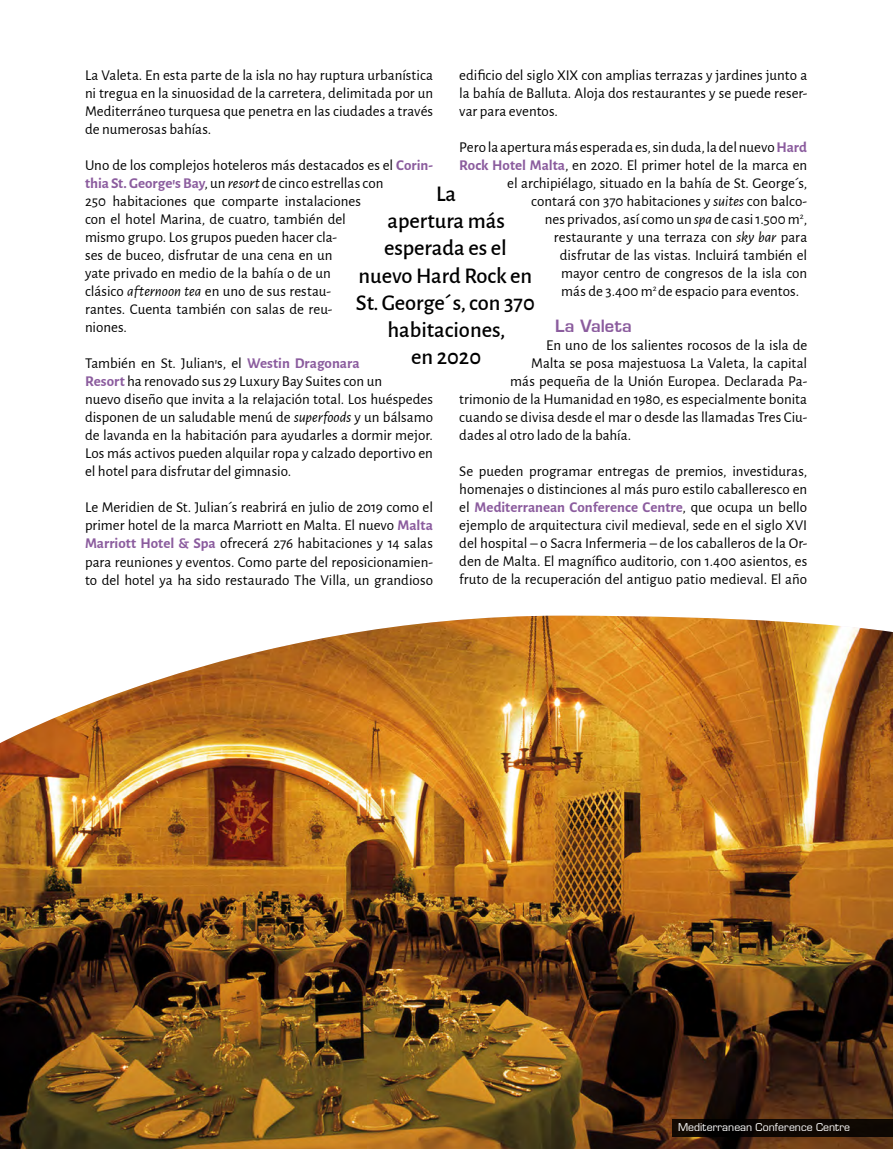
<style>
.page{position:relative;width:893px;height:1149px;background:#fff}
.page>*{position:absolute;margin:0;border:0;box-sizing:border-box;transform-origin:0 0}
.t1{font:500 22.5px/27px "Alegreya Sans";color:#000;text-align:center}
.t2{font:700 16.5px "Euromode";letter-spacing:.01em;color:#8b5c9e}
.t3{font:15px/18px "Alegreya Sans";color:#000;text-align:justify}
.t4{font:10.5px "Euromode Plain";letter-spacing:.005em;color:#fff}
.s1{font-style:inherit}
.s2{font-weight:700;color:#8b5c9e}
.s3{font-style:italic}
</style>
<div class="page">
<img style="left:0;top:615px;width:893px;height:533px">
<div style="left:673px;top:1118px;width:220px;height:17px;background:linear-gradient(to right,#090502,#0f0903)"></div>
<p class="t3" style="left:459px;top:65px;width:350px">edificio del siglo <span class="s1">XIX</span> con amplias terrazas y jardines junto a la bahía de Balluta. Aloja dos restaurantes y se puede reser&shy;var para eventos.</p>
<p class="t3" style="left:459px;top:137px;width:349px">Pero la apertura más esperada es, sin duda, la del nuevo <span class="s2">Hard</span></p>
<p class="t3" style="left:459px;top:155px;width:350px"><span class="s2">Rock Hotel Malta</span>, en 2020. El primer hotel de la marca en</p>
<p class="t3" style="left:507px;top:173px;width:301px">el archipiélago, situado en la bahía de St. George´s,</p>
<p class="t3" style="left:531px;top:191px;width:277px">contará con 370 habitaciones y <span class="s3">suites</span> con balco-</p>
<p class="t3" style="left:545px;top:209px;width:264px">nes privados, así como un <span class="s3">spa</span> de casi 1.500 m<sup>2</sup>,</p>
<p class="t3" style="left:554px;top:227px;width:255px">restaurante y una terraza con <span class="s3">sky bar</span> para</p>
<p class="t3" style="left:560px;top:245px;width:249px">disfrutar de las vistas. Incluirá también el</p>
<p class="t3" style="left:561px;top:263px;width:248px">mayor centro de congresos de la isla con</p>
<p class="t3" style="left:561px;top:281px;width:239px">más de 3.400 m<sup>2</sup> de espacio para eventos.</p>
<p class="t2" style="left:555px;top:316px;width:78px">La Valeta</p>
<p class="t3" style="left:546px;top:335px;width:263px">En uno de los salientes rocosos de la isla de</p>
<p class="t3" style="left:531px;top:353px;width:278px">Malta se posa majestuosa La Valeta, la capital</p>
<p class="t3" style="left:510px;top:371px;width:299px">más pequeña de la Unión Europea. Declarada Pa-</p>
<p class="t3" style="left:459px;top:389px;width:349px">trimonio de la Humanidad en 1980, es especialmente bonita</p>
<p class="t3" style="left:459px;top:407px;width:350px">cuando se divisa desde el mar o desde las llamadas Tres Ciu-</p>
<p class="t3" style="left:459px;top:425px;width:173px">dades al otro lado de la bahía.</p>
<p class="t3" style="left:459px;top:461px;width:350px">Se pueden programar entregas de premios, investiduras, homenajes o distinciones al más puro estilo caballeresco en el <span class="s2">Mediterranean Conference Centre</span>, que ocupa un bello ejemplo de arquitectura civil medieval, sede en el siglo <span class="s1">XVI </span>del hospital – o Sacra Infermeria – de los caballeros de la Or&shy;den de Malta. El magnífico auditorio, con 1.400 asientos, es fruto de la recuperación del antiguo patio medieval. El año</p>
<p class="t3" style="left:85px;top:66px;width:350px">La Valeta. En esta parte de la isla no hay ruptura urbanística ni tregua en la sinuosidad de la carretera, delimitada por un Mediterráneo turquesa que penetra en las ciudades a través de numerosas bahías.</p>
<p class="t3" style="left:85px;top:156px;width:350px;text-align:left">Uno de los complejos hoteleros más destacados es el <span class="s2">Corin&shy;thia St. George’s Bay</span>, un <span class="s3">resort</span> de cinco estrellas con<br>250 habitaciones que comparte instalaciones<br>con el hotel Marina, de cuatro, también del<br>mismo grupo. Los grupos pueden hacer cla-<br>ses de buceo, disfrutar de una cena en un<br>yate privado en medio de la bahía o de un<br>clásico <span class="s3">afternoon tea</span> en uno de sus restau-<br>rantes. Cuenta también con salas de reu-<br>niones.</p>
<p class="t3" style="left:85px;top:354px;width:350px;text-align:left">También en St. Julian’s, el <span class="s2">Westin Dragonara<br>Resort</span> ha renovado sus 29 Luxury Bay Suites con un<br>nuevo diseño que invita a la relajación total. Los huéspedes disponen de un saludable menú de <span class="s3">superfoods</span> y un bálsamo de lavanda en la habitación para ayudarles a dormir mejor.<br>Los más activos pueden alquilar ropa y calzado deportivo en el hotel para disfrutar del gimnasio.</p>
<p class="t3" style="left:85px;top:498px;width:350px">Le Meridien de St. Julian´s reabrirá en julio de 2019 como el primer hotel de la marca Marriott en Malta. El nuevo <span class="s2">Malta Marriott Hotel &amp; Spa</span> ofrecerá 276 habitaciones y 14 salas para reuniones y eventos. Como parte del reposicionamien&shy;to del hotel ya ha sido restaurado The Villa, un grandioso</p>
<h1 class="t1" style="left:356px;top:179px;width:181px">La<br>apertura más esperada es el nuevo Hard Rock en<br>St. George´s, con 370 habitaciones,<br>en 2020</h1>
<p class="t4" style="left:678px;top:1119px;width:174px">Mediterranean Conference Centre</p>
</div>
